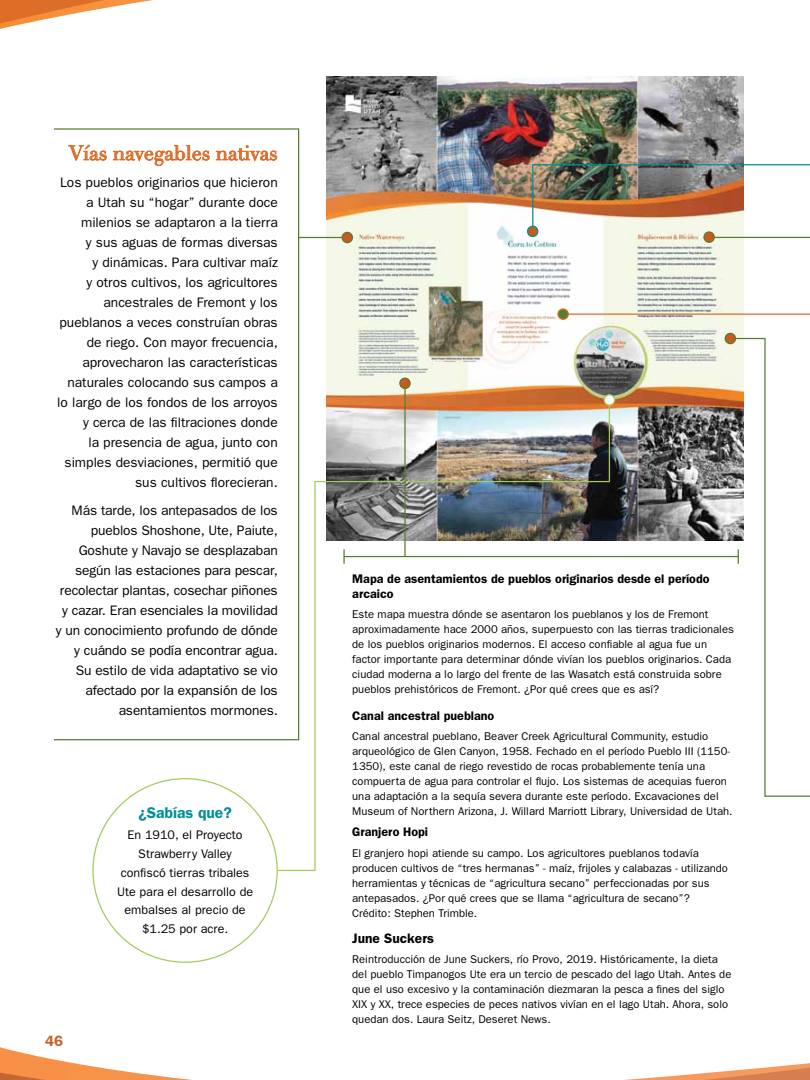
<style>
.page{position:relative;width:810px;height:1080px;background:#fff}
.page>*{position:absolute;margin:0;border:0;box-sizing:border-box;transform-origin:0 0}
.t1{font:20px "Didot";color:#dd6d27}
.t2{font:600 15.62px "Franklin Gothic";color:#008f96}
.t3{font:600 15px "Franklin Gothic";color:#c2632e}
.t4{font:13.75px/20px "Franklin Gothic";color:#000;text-align:right}
.t5{font:600 13.75px "Franklin Gothic";color:#000}
.t6{font:12.5px/18.8px "Franklin Gothic";color:#000;text-align:center}
.t7{font:600 12.5px/15px "Franklin Gothic";color:#000}
.t8{font:11.25px/15px "Franklin Gothic";color:#000}
</style>
<div class="page">
<svg style="left:0;top:0;width:153px;height:29px"></svg>
<svg style="left:0;top:1047px;width:810px;height:33px"></svg>
<img style="left:326px;top:76px;width:417px;height:325px">
<svg style="left:68px;top:145px;width:39px;height:15px"></svg>
<svg style="left:113px;top:145px;width:97px;height:21px"></svg>
<svg style="left:216px;top:145px;width:61px;height:16px"></svg>
<svg style="left:92px;top:778px;width:186px;height:185px"></svg>
<hr style="left:298px;top:237px;width:45px;height:1px;background:#597d30">
<div style="left:342px;top:232px;width:10px;height:11px;background:#c9591c;border-radius:50%"></div>
<div style="left:342px;top:232px;width:11px;height:11px;border:1px solid #597d30;border-radius:50%"></div>
<div style="left:528px;top:226px;width:10px;height:11px;background:#c9591c;border-radius:50%"></div>
<div style="left:527px;top:226px;width:11px;height:11px;border:1px solid #008f96;border-radius:50%"></div>
<svg style="left:764px;top:650px;width:46px;height:147px"></svg>
<img style="left:532px;top:164px;width:278px;height:237px">
<svg style="left:704px;top:232px;width:10px;height:10px"></svg>
<div style="left:703px;top:231px;width:12px;height:12px;border:1px solid #597d30;border-radius:50%"></div>
<svg style="left:563px;top:313px;width:247px;height:337px"></svg>
<svg style="left:558px;top:309px;width:10px;height:10px"></svg>
<div style="left:557px;top:308px;width:12px;height:12px;border:1px solid #dd6d27;border-radius:50%"></div>
<svg style="left:277px;top:401px;width:334px;height:471px"></svg>
<div style="left:604px;top:395px;width:11px;height:10px;background:#fff;border-radius:50%"></div>
<div style="left:604px;top:394px;width:11px;height:12px;border:1px solid #a6ca5f;border-radius:50%"></div>
<hr style="left:404px;top:383px;width:2px;height:174px;background:#597d30">
<hr style="left:344px;top:556px;width:395px;height:1px;background:#597d30">
<svg style="left:343px;top:549px;width:2px;height:15px"></svg>
<svg style="left:738px;top:549px;width:1px;height:15px"></svg>
<div style="left:400px;top:378px;width:10px;height:10px;background:#c9591c;border-radius:50%"></div>
<div style="left:399px;top:378px;width:12px;height:11px;border:1px solid #597d30;border-radius:50%"></div>
<h1 class="t1" style="left:69px;top:141px;width:210px">Vías navegables nativas</h1>
<p class="t4" style="left:57px;top:172px;width:222px">Los pueblos originarios que hicieron a Utah su “hogar” durante doce milenios se adaptaron a la tierra<br>y sus aguas de formas diversas<br>y dinámicas. Para cultivar maíz<br>y otros cultivos, los agricultores ancestrales de Fremont y los pueblanos a veces construían obras de riego. Con mayor frecuencia, aprovecharon las características naturales colocando sus campos a lo largo de los fondos de los arroyos y cerca de las filtraciones donde<br>la presencia de agua, junto con simples desviaciones, permitió que sus cultivos florecieran.</p>
<p class="t4" style="left:56px;top:500px;width:223px">Más tarde, los antepasados de los pueblos Shoshone, Ute, Paiute, Goshute y Navajo se desplazaban según las estaciones para pescar, recolectar plantas, cosechar piñones y cazar. Eran esenciales la movilidad y un conocimiento profundo de dónde y cuándo se podía encontrar agua.<br>Su estilo de vida adaptativo se vio afectado por la expansión de los asentamientos mormones.</p>
<h3 class="t3" style="left:45px;top:1032px;width:20px">46</h3>
<h2 class="t2" style="left:138px;top:804px;width:95px">¿Sabías que?</h2>
<p class="t6" style="left:117px;top:826px;width:138px">En 1910, el Proyecto<br>Strawberry Valley confiscó tierras tribales<br>Ute para el desarrollo de embalses al precio de $1.25 por acre.</p>
<p class="t7" style="left:352px;top:571px;width:359px">Mapa de asentamientos de pueblos originarios desde el período arcaico</p>
<p class="t8" style="left:352px;top:607px;width:383px">Este mapa muestra dónde se asentaron los pueblanos y los de Fremont aproximadamente hace 2000 años, superpuesto con las tierras tradicionales de los pueblos originarios modernos. El acceso confiable al agua fue un factor importante para determinar dónde vivían los pueblos originarios. Cada ciudad moderna a lo largo del frente de las Wasatch está construida sobre pueblos prehistóricos de Fremont. ¿Por qué crees que es así?</p>
<p class="t7" style="left:352px;top:708px;width:144px">Canal ancestral pueblano</p>
<p class="t8" style="left:352px;top:729px;width:382px">Canal ancestral pueblano, Beaver Creek Agricultural Community, estudio arqueológico de Glen Canyon, 1958. Fechado en el período Pueblo III (1150- 1350), este canal de riego revestido de rocas probablemente tenía una compuerta de agua para controlar el flujo. Los sistemas de acequias fueron una adaptación a la sequía severa durante este período. Excavaciones del Museum of Northern Arizona, J. Willard Marriott Library, Universidad de Utah.</p>
<p class="t7" style="left:352px;top:824px;width:77px">Granjero Hopi</p>
<p class="t8" style="left:352px;top:845px;width:377px">El granjero hopi atiende su campo. Los agricultores pueblanos todavía producen cultivos de “tres hermanas” - maíz, frijoles y calabazas - utilizando herramientas y técnicas de “agricultura secano” perfeccionadas por sus antepasados. ¿Por qué crees que se llama “agricultura de secano”?<br>Crédito: Stephen Trimble.</p>
<p class="t5" style="left:352px;top:930px;width:83px">June Suckers</p>
<p class="t8" style="left:352px;top:952px;width:381px">Reintroducción de June Suckers, río Provo, 2019. Históricamente, la dieta del pueblo Timpanogos Ute era un tercio de pescado del lago Utah. Antes de que el uso excesivo y la contaminación diezmaran la pesca a fines del siglo XIX y XX, trece especies de peces nativos vivían en el lago Utah. Ahora, solo quedan dos. Laura Seitz, Deseret News.</p>
</div>
